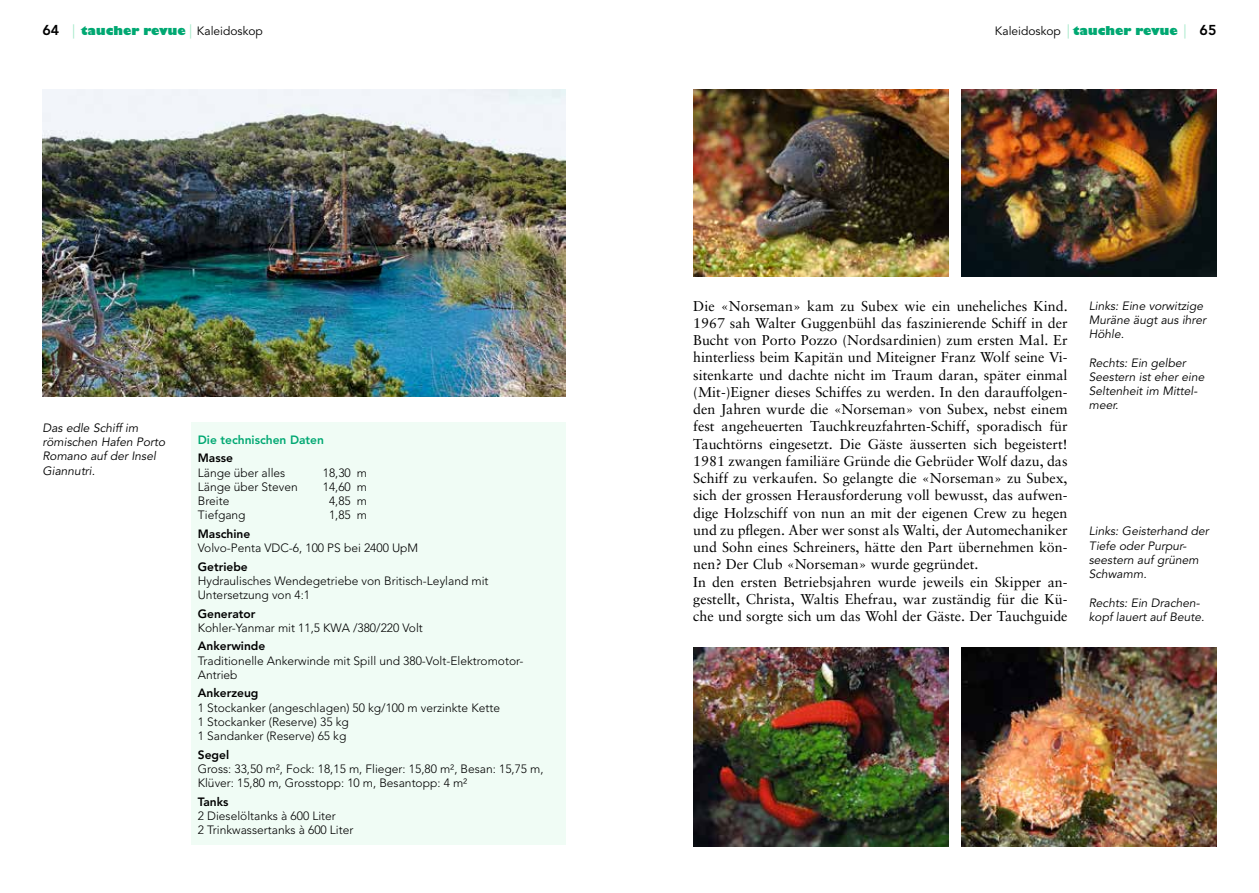
<style>
.page{position:relative;width:1259px;height:893px;background:#fff}
.page>*{position:absolute;margin:0;border:0;box-sizing:border-box;transform-origin:0 0}
.t1{font:14.25px/17.2px "Sabon";color:#000}
.t2{font:300 12px/14.2px "Avenir";color:#000}
.t3{font:italic 12px/14.2px "Avenir";color:#000}
.t4{font:800 12px "Avenir";color:#000}
.t5{font:800 12px "Gill Sans";color:#00a872}
.t6{font:800 12px "Avenir";color:#00a872}
.s1{font-family:"Avenir";font-size:14.25px;color:#000}
.s2{font-family:"Avenir";font-weight:400;font-size:14.25px;color:#a3e8c8}
.s3{font-family:"Avenir";font-weight:400;color:#000}
</style>
<div class="page">
<div style="left:191px;top:423px;width:375px;height:422px;background:#f0fcf5"></div>
<img style="left:693px;top:89px;width:255px;height:187px">
<img style="left:961px;top:89px;width:255px;height:187px">
<img style="left:693px;top:647px;width:255px;height:199px">
<img style="left:961px;top:647px;width:255px;height:199px">
<img style="left:43px;top:89px;width:523px;height:308px">
<p class="t5" style="left:43px;top:23px;width:222px"><span class="s1">64</span> <span class="s2">|</span> taucher revue <span class="s2">|</span> <span class="s3">Kaleidoskop</span></p>
<p class="t3" style="left:43px;top:421px;width:124px">Das edle Schiff im römischen Hafen Porto<br>Romano auf der Insel<br>Giannutri.</p>
<p class="t6" style="left:198px;top:433px;width:128px">Die technischen Daten</p>
<p class="t4" style="left:198px;top:451px;width:37px">Masse</p>
<p class="t2" style="left:198px;top:465px;width:89px">Länge über alles</p>
<p class="t2" style="left:323px;top:465px;width:46px">18,30 m</p>
<p class="t2" style="left:198px;top:480px;width:102px">Länge über Steven</p>
<p class="t2" style="left:323px;top:480px;width:46px">14,60 m</p>
<p class="t2" style="left:198px;top:494px;width:33px">Breite</p>
<p class="t2" style="left:329px;top:494px;width:39px">4,85 m</p>
<p class="t2" style="left:198px;top:508px;width:49px">Tiefgang</p>
<p class="t2" style="left:329px;top:508px;width:39px">1,85 m</p>
<p class="t4" style="left:198px;top:527px;width:54px">Maschine</p>
<p class="t2" style="left:198px;top:541px;width:222px">Volvo-Penta VDC-6, 100 PS bei 2400 UpM</p>
<p class="t4" style="left:198px;top:559px;width:52px">Getriebe</p>
<p class="t2" style="left:198px;top:574px;width:292px">Hydraulisches Wendegetriebe von Britisch-Leyland mit<br>Untersetzung von 4:1</p>
<p class="t4" style="left:198px;top:606px;width:59px">Generator</p>
<p class="t2" style="left:198px;top:621px;width:227px">Kohler-Yanmar mit 11,5 KWA /380/220 Volt</p>
<p class="t4" style="left:198px;top:639px;width:69px">Ankerwinde</p>
<p class="t2" style="left:198px;top:653px;width:327px">Traditionelle Ankerwinde mit Spill und 380-Volt-Elektromotor-<br>Antrieb</p>
<p class="t4" style="left:198px;top:686px;width:62px">Ankerzeug</p>
<p class="t2" style="left:198px;top:700px;width:304px">1 Stockanker (angeschlagen) 50 kg/100 m verzinkte Kette<br>1 Stockanker (Reserve) 35 kg<br>1 Sandanker (Reserve) 65 kg</p>
<p class="t4" style="left:198px;top:747px;width:33px">Segel</p>
<p class="t2" style="left:198px;top:762px;width:347px">Gross: 33,50 m², Fock: 18,15 m, Flieger: 15,80 m², Besan: 15,75 m,<br>Klüver: 15,80 m, Grosstopp: 10 m, Besantopp: 4 m²</p>
<p class="t4" style="left:198px;top:794px;width:32px">Tanks</p>
<p class="t2" style="left:198px;top:809px;width:157px">2 Dieselöltanks à 600 Liter<br>2 Trinkwassertanks à 600 Liter</p>
<p class="t5" style="left:995px;top:23px;width:223px"><span class="s3">Kaleidoskop</span> <span class="s2">|</span> taucher revue <span class="s2">|</span> <span class="s1">65</span></p>
<p class="t1" style="left:693px;top:297px;width:376px">Die «Norseman» kam zu Subex wie ein uneheliches Kind.<br>1967 sah Walter Guggenbühl das faszinierende Schiff in der Bucht von Porto Pozzo (Nordsardinien) zum ersten Mal. Er hinterliess beim Kapitän und Miteigner Franz Wolf seine Vi&shy;sitenkarte und dachte nicht im Traum daran, später einmal (Mit-)Eigner dieses Schiffes zu werden. In den darauffolgen&shy;den Jahren wurde die «Norseman» von Subex, nebst einem fest angeheuerten Tauchkreuzfahrten-Schiff, sporadisch für Tauchtörns eingesetzt. Die Gäste äusserten sich begeistert!<br>1981 zwangen familiäre Gründe die Gebrüder Wolf dazu, das Schiff zu verkaufen. So gelangte die «Norseman» zu Subex, sich der grossen Herausforderung voll bewusst, das aufwen&shy;dige Holzschiff von nun an mit der eigenen Crew zu hegen und zu pflegen. Aber wer sonst als Walti, der Automechaniker und Sohn eines Schreiners, hätte den Part übernehmen kön&shy;nen? Der Club «Norseman» wurde gegründet.<br>In den ersten Betriebsjahren wurde jeweils ein Skipper an&shy;gestellt, Christa, Waltis Ehefrau, war zuständig für die Kü&shy;che und sorgte sich um das Wohl der Gäste. Der Tauchguide</p>
<p class="t3" style="left:1089px;top:299px;width:119px">Links: Eine vorwitzige<br>Muräne äugt aus ihrer<br>Höhle.</p>
<p class="t3" style="left:1089px;top:356px;width:117px">Rechts: Ein gelber<br>Seestern ist eher eine<br>Seltenheit im Mittel&shy;meer.</p>
<p class="t3" style="left:1089px;top:524px;width:121px">Links: Geisterhand der<br>Tiefe oder Purpur&shy;seestern auf grünem<br>Schwamm.</p>
<p class="t3" style="left:1089px;top:596px;width:117px">Rechts: Ein Drachen&shy;kopf lauert auf Beute.</p>
</div>
